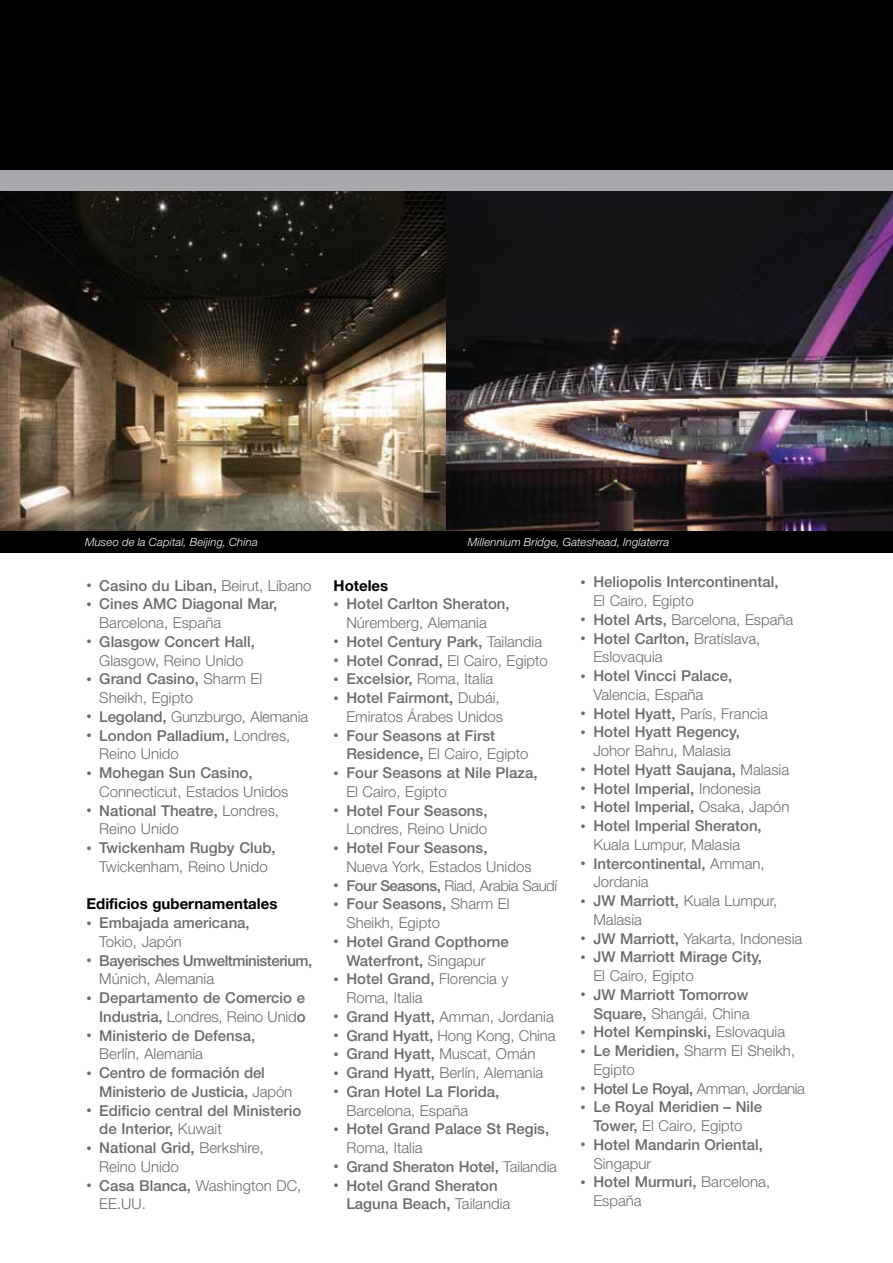
<style>
.page{position:relative;width:893px;height:1263px;background:#fff}
.page>*{position:absolute;margin:0;border:0;box-sizing:border-box;transform-origin:0 0}
.t1{font:500 15px/18.8px "Helvetica Neue LT Std";color:#6b6c6f}
.t2{font:300 15px/18.8px "Helvetica Neue LT Std";color:#6b6c6f}
.t3{font:300 15px "Helvetica Neue LT Std";letter-spacing:-.03em;color:#6b6c6f}
.t4{font:500 15px/18.8px "Helvetica Neue LT Std";letter-spacing:-.03em;color:#6b6c6f}
.t5{font:700 15px "Helvetica Neue LT Std";color:#000}
.t6{font:italic 300 11.25px "Helvetica Neue LT Std";letter-spacing:.015em;color:#fff}
.s1{font-size:10.5px}
.s2{font-weight:300}
.s3{font-weight:500;font-size:10.5px}
.s4{font-weight:500}
</style>
<div class="page">
<div style="left:0;top:0;width:893px;height:170px;background:#000"></div>
<div style="left:0;top:170px;width:893px;height:21px;background:#a7a9ac"></div>
<img style="left:0;top:191px;width:893px;height:340px">
<div style="left:0;top:531px;width:893px;height:22px;background:#000"></div>
<p class="t6" style="left:85px;top:535px;width:174px">Museo de la Capital, Beijing, China</p>
<p class="t6" style="left:468px;top:535px;width:203px">Millennium Bridge, Gateshead, Inglaterra</p>
<p class="t6" style="left:623px;top:535px;width:42px">England</p>
<p class="t1" style="left:87px;top:576px;width:227px"><span class="s1">•</span> Casino du Liban, <span class="s2">Beirut, Líbano</span></p>
<p class="t1" style="left:99px;top:594px;width:180px;text-indent:-13px"><span class="s1">•</span> Cines AMC Diagonal Mar,<br><span class="s2">Barcelona, España</span></p>
<p class="t1" style="left:87px;top:632px;width:170px;text-align:center"><span class="s1">•</span> Glasgow Concert Hall,<br><span class="s2">Glasgow, Reino Unido</span></p>
<p class="t2" style="left:99px;top:669px;width:164px;text-indent:-13px"><span class="s3">•</span> <span class="s4">Grand Casino,</span> Sharm El<br>Sheikh, Egipto</p>
<p class="t2" style="left:87px;top:707px;width:223px"><span class="s3">•</span> <span class="s4">Legoland,</span> Gunzburgo, Alemania</p>
<p class="t2" style="left:99px;top:725px;width:193px;text-indent:-13px"><span class="s3">•</span> <span class="s4">London Palladium,</span> Londres,<br>Reino Unido</p>
<p class="t2" style="left:99px;top:763px;width:191px;text-indent:-13px"><span class="s3">•</span> <span class="s4">Mohegan Sun Casino,<br></span>Connecticut, Estados Unidos</p>
<p class="t2" style="left:99px;top:800px;width:181px;text-indent:-13px"><span class="s3">•</span> <span class="s4">National Theatre,</span> Londres,<br>Reino Unido</p>
<p class="t2" style="left:87px;top:838px;width:191px;text-align:center"><span class="s3">•</span> <span class="s4">Twickenham Rugby Club,<br></span>Twickenham, Reino Unido</p>
<p class="t5" style="left:87px;top:895px;width:192px">Edificios gubernamentales</p>
<p class="t1" style="left:99px;top:913px;width:152px;text-indent:-13px"><span class="s1">•</span> Embajada americana,<br><span class="s2">Tokio, Japón</span></p>
<p class="t4" style="left:99px;top:951px;width:215px;text-indent:-13px"><span class="s1">•</span> Bayerisches Umweltministerium,<br><span class="s2">Múnich, Alemania</span></p>
<p class="t1" style="left:87px;top:988px;width:221px;text-align:right"><span class="s1">•</span> Departamento de Comercio e<br>Industria, <span class="s2">Londres, Reino Unid</span>o</p>
<p class="t1" style="left:99px;top:1026px;width:157px;text-indent:-13px"><span class="s1">•</span> Ministerio de Defensa,<br><span class="s2">Berlín, Alemania</span></p>
<p class="t1" style="left:99px;top:1063px;width:194px;text-indent:-13px"><span class="s1">•</span> Centro de formación del<br>Ministerio de Justicia, <span class="s2">Japón</span></p>
<p class="t1" style="left:99px;top:1101px;width:203px;text-indent:-13px"><span class="s1">•</span> Edificio central del Ministerio de Interior, <span class="s2">Kuwait</span></p>
<p class="t2" style="left:99px;top:1138px;width:166px;text-indent:-13px"><span class="s3">•</span> <span class="s4">National Grid,</span> Berkshire,<br>Reino Unido</p>
<p class="t2" style="left:99px;top:1175px;width:204px;text-indent:-13px"><span class="s3">•</span> <span class="s4">Casa Blanca,</span> Washington DC,<br>EE.UU.</p>
<p class="t5" style="left:334px;top:576px;width:56px">Hoteles</p>
<p class="t1" style="left:346px;top:594px;width:165px;text-indent:-13px"><span class="s1">•</span> Hotel Carlton Sheraton,<br><span class="s2">Núremberg, Alemania</span></p>
<p class="t1" style="left:334px;top:632px;width:210px"><span class="s1">•</span> Hotel Century Park, <span class="s2">Tailandia</span></p>
<p class="t2" style="left:334px;top:650px;width:216px"><span class="s3">•</span> <span class="s4">Hotel Conrad,</span> El Cairo, Egipto</p>
<p class="t2" style="left:334px;top:669px;width:161px"><span class="s3">•</span> <span class="s4">Excelsior,</span> Roma, Italia</p>
<p class="t2" style="left:334px;top:688px;width:171px;text-align:right"><span class="s3">•</span> <span class="s4">Hotel Fairmont,</span> Dubái,<br>Emiratos Árabes Unidos</p>
<p class="t1" style="left:346px;top:726px;width:184px;text-indent:-13px"><span class="s1">•</span> Four Seasons at First<br>Residence, <span class="s2">El Cairo, Egipto</span></p>
<p class="t1" style="left:346px;top:763px;width:193px;text-indent:-13px"><span class="s1">•</span> Four Seasons at Nile Plaza,<br><span class="s2">El Cairo, Egipto</span></p>
<p class="t2" style="left:334px;top:800px;width:155px;text-align:right"><span class="s3">•</span> <span class="s4">Hotel Four Seasons,<br></span>Londres, Reino Unido</p>
<p class="t2" style="left:346px;top:838px;width:187px;text-indent:-13px"><span class="s3">•</span> <span class="s4">Hotel Four Seasons,<br></span>Nueva York, Estados Unidos</p>
<p class="t3" style="left:334px;top:876px;width:225px"><span class="s3">•</span> <span class="s4">Four Seasons,</span> Riad, Arabia Saudí</p>
<p class="t2" style="left:346px;top:894px;width:165px;text-indent:-13px"><span class="s3">•</span> <span class="s4">Four Seasons,</span> Sharm El<br>Sheikh, Egipto</p>
<p class="t1" style="left:346px;top:932px;width:164px;text-indent:-13px"><span class="s1">•</span> Hotel Grand Copthorne<br>Waterfront, <span class="s2">Singapur</span></p>
<p class="t2" style="left:346px;top:969px;width:164px;text-indent:-13px"><span class="s3">•</span> <span class="s4">Hotel Grand,</span> Florencia y<br>Roma, Italia</p>
<p class="t2" style="left:334px;top:1007px;width:222px"><span class="s3">•</span> <span class="s4">Grand Hyatt,</span> Amman, Jordania</p>
<p class="t2" style="left:334px;top:1025px;width:223px"><span class="s3">•</span> <span class="s4">Grand Hyatt,</span> Hong Kong, China</p>
<p class="t1" style="left:334px;top:1044px;width:203px"><span class="s1">•</span> Grand Hyatt, <span class="s2">Muscat, Omán</span></p>
<p class="t2" style="left:334px;top:1063px;width:211px"><span class="s3">•</span> <span class="s4">Grand Hyatt,</span> Berlín, Alemania</p>
<p class="t1" style="left:346px;top:1082px;width:154px;text-indent:-13px"><span class="s1">•</span> Gran Hotel La Florida,<br><span class="s2">Barcelona, España</span></p>
<p class="t1" style="left:346px;top:1119px;width:204px;text-indent:-13px"><span class="s1">•</span> Hotel Grand Palace St Regis,<br><span class="s2">Roma, Italia</span></p>
<p class="t1" style="left:334px;top:1157px;width:225px"><span class="s1">•</span> Grand Sheraton Hotel, <span class="s2">Tailandia</span></p>
<p class="t1" style="left:346px;top:1176px;width:165px;text-indent:-13px"><span class="s1">•</span> Hotel Grand Sheraton<br>Laguna Beach, <span class="s2">Tailandia</span></p>
<p class="t1" style="left:593px;top:572px;width:187px;text-indent:-13px"><span class="s1">•</span> Heliopolis Intercontinental,<br><span class="s2">El Cairo, Egipto</span></p>
<p class="t2" style="left:581px;top:610px;width:214px"><span class="s3">•</span> <span class="s4">Hotel Arts,</span> Barcelona, España</p>
<p class="t2" style="left:593px;top:628px;width:168px;text-indent:-13px"><span class="s3">•</span> <span class="s4">Hotel Carlton,</span> Bratislava,<br>Eslovaquia</p>
<p class="t1" style="left:593px;top:666px;width:140px;text-indent:-13px"><span class="s1">•</span> Hotel Vincci Palace,<br><span class="s2">Valencia, España</span></p>
<p class="t2" style="left:581px;top:703px;width:189px"><span class="s3">•</span> <span class="s4">Hotel Hyatt,</span> París, Francia</p>
<p class="t1" style="left:581px;top:722px;width:161px;text-align:center"><span class="s1">•</span> Hotel Hyatt Regency,<br><span class="s2">Johor Bahru, Malasia</span></p>
<p class="t1" style="left:581px;top:760px;width:210px"><span class="s1">•</span> Hotel Hyatt Saujana, <span class="s2">Malasia</span></p>
<p class="t1" style="left:581px;top:779px;width:182px"><span class="s1">•</span> Hotel Imperial, <span class="s2">Indonesia</span></p>
<p class="t1" style="left:581px;top:797px;width:210px"><span class="s1">•</span> Hotel Imperial, <span class="s2">Osaka, Japón</span></p>
<p class="t1" style="left:581px;top:816px;width:183px;text-align:center"><span class="s1">•</span> Hotel Imperial Sheraton,<br><span class="s2">Kuala Lumpur, Malasia</span></p>
<p class="t1" style="left:593px;top:854px;width:173px;text-indent:-13px"><span class="s1">•</span> Intercontinental, <span class="s2">Amman,<br>Jordania</span></p>
<p class="t2" style="left:593px;top:891px;width:185px;text-indent:-13px"><span class="s3">•</span> <span class="s4">JW Marriott,</span> Kuala Lumpur,<br>Malasia</p>
<p class="t2" style="left:581px;top:928px;width:223px"><span class="s3">•</span> <span class="s4">JW Marriott,</span> Yakarta, Indonesia</p>
<p class="t1" style="left:593px;top:947px;width:170px;text-indent:-13px"><span class="s1">•</span> JW Marriott Mirage City,<br><span class="s2">El Cairo, Egipto</span></p>
<p class="t1" style="left:581px;top:985px;width:170px;text-align:right"><span class="s1">•</span> JW Marriott Tomorrow<br>Square, <span class="s2">Shangái, China</span></p>
<p class="t1" style="left:581px;top:1022px;width:206px"><span class="s1">•</span> Hotel Kempinski, <span class="s2">Eslovaquia</span></p>
<p class="t2" style="left:593px;top:1041px;width:203px;text-indent:-13px"><span class="s3">•</span> <span class="s4">Le Meridien,</span> Sharm El Sheikh,<br>Egipto</p>
<p class="t3" style="left:581px;top:1079px;width:226px"><span class="s3">•</span> <span class="s4">Hotel Le Royal,</span> Amman, Jordania</p>
<p class="t1" style="left:581px;top:1097px;width:183px;text-align:center"><span class="s1">•</span> Le Royal Meridien – Nile<br>Tower, <span class="s2">El Cairo, Egipto</span></p>
<p class="t1" style="left:593px;top:1135px;width:171px;text-indent:-13px"><span class="s1">•</span> Hotel Mandarin Oriental,<br><span class="s2">Singapur</span></p>
<p class="t2" style="left:593px;top:1172px;width:178px;text-indent:-13px"><span class="s3">•</span> <span class="s4">Hotel Murmuri,</span> Barcelona,<br>España</p>
</div>
